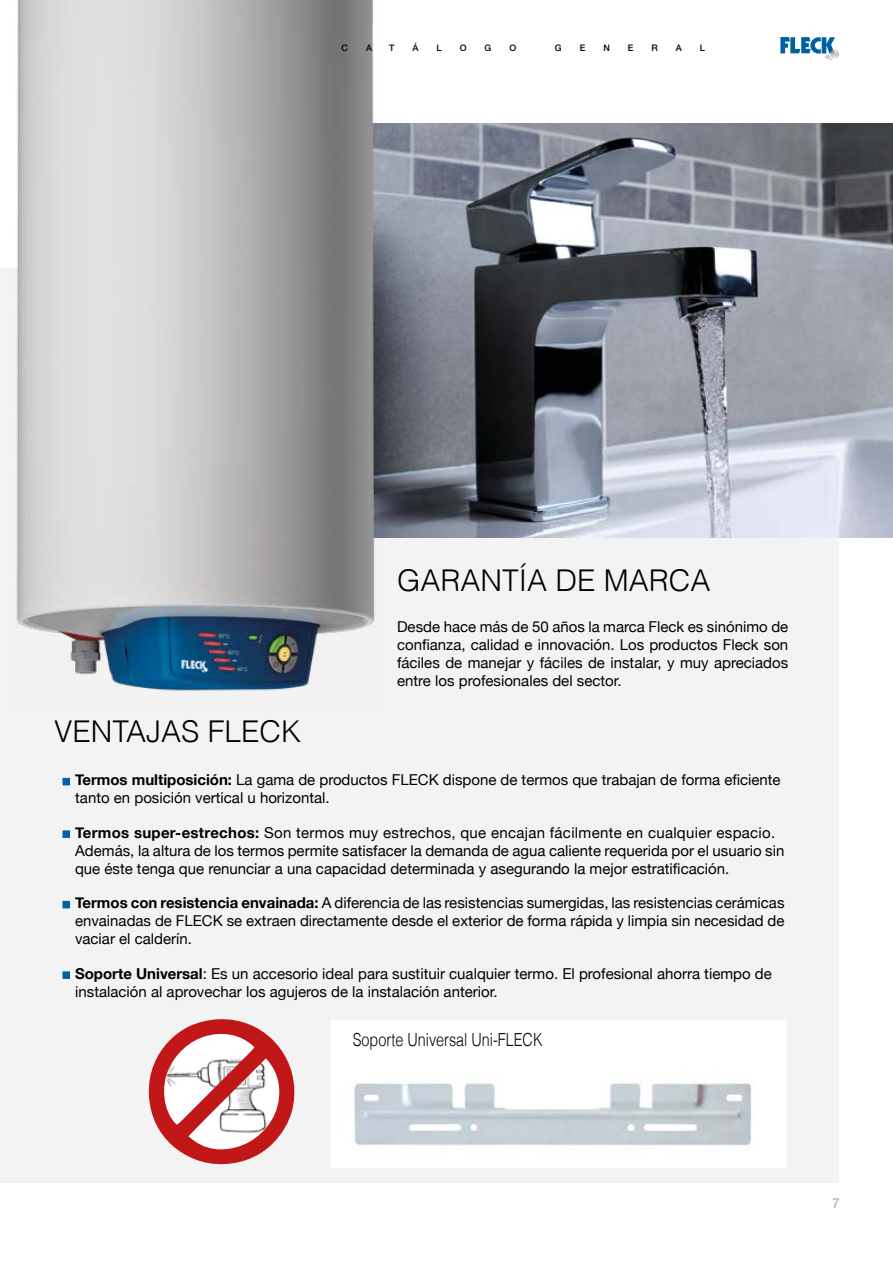
<style>
.page{position:relative;width:893px;height:1263px;background:#fff}
.page>*{position:absolute;margin:0;border:0;box-sizing:border-box;transform-origin:0 0}
.t1{font:300 30px "Helvetica";color:#000}
.t2{font:300 18px "Helvetica";color:#000;scale:.8 1}
.t3{font:15px/18px "Helvetica Neue";color:#000}
.t4{font:13.5px "Helvetica Neue";color:#a4a1a0}
.t5{font:500 9px "Helvetica Neue";color:#000}
.s1{font-weight:700}
</style>
<div class="page">
<svg style="left:780px;top:37px;width:59px;height:23px"></svg>
<div style="left:0;top:268px;width:839px;height:914px;background:#f3f3f4"></div>
<div style="left:63px;top:778px;width:7px;height:7px;background:#0061a1"></div>
<svg style="left:63px;top:830px;width:7px;height:8px"></svg>
<div style="left:63px;top:901px;width:7px;height:7px;background:#0061a1"></div>
<svg style="left:63px;top:971px;width:7px;height:8px"></svg>
<div style="left:332px;top:1020px;width:455px;height:148px;background:#fff"></div>
<img style="left:354px;top:1083px;width:398px;height:63px">
<img style="left:383px;top:123px;width:510px;height:414px">
<img style="left:16px;top:0;width:367px;height:691px">
<svg style="left:148px;top:1019px;width:147px;height:146px"></svg>
<p class="t5" style="left:342px;top:43px;width:8px">C</p>
<p class="t5" style="left:366px;top:43px;width:8px">A</p>
<p class="t5" style="left:389px;top:43px;width:7px">T</p>
<p class="t5" style="left:413px;top:43px;width:8px">Á</p>
<p class="t5" style="left:437px;top:43px;width:7px">L</p>
<p class="t5" style="left:460px;top:43px;width:8px">O</p>
<p class="t5" style="left:485px;top:43px;width:8px">G</p>
<p class="t5" style="left:509px;top:43px;width:8px">O</p>
<p class="t5" style="left:555px;top:43px;width:8px">G</p>
<p class="t5" style="left:580px;top:43px;width:7px">E</p>
<p class="t5" style="left:603px;top:43px;width:8px">N</p>
<p class="t5" style="left:628px;top:43px;width:7px">E</p>
<p class="t5" style="left:651px;top:43px;width:8px">R</p>
<p class="t5" style="left:676px;top:43px;width:8px">A</p>
<p class="t5" style="left:700px;top:43px;width:7px">L</p>
<h1 class="t1" style="left:397px;top:561px;width:315px">GARANTÍA DE MARCA</h1>
<p class="t3" style="left:397px;top:619px;width:393px;text-align:justify">Desde hace más de 50 años la marca Fleck es sinónimo de confianza, calidad e innovación. Los productos Fleck son fáciles de manejar y fáciles de instalar, y muy apreciados entre los profesionales del sector.</p>
<h1 class="t1" style="left:54px;top:713px;width:249px">VENTAJAS FLECK</h1>
<p class="t3" style="left:75px;top:772px;width:707px"><span class="s1">Termos multiposición:</span> La gama de productos FLECK dispone de termos que trabajan de forma eficiente tanto en posición vertical u horizontal.</p>
<p class="t3" style="left:75px;top:824px;width:711px"><span class="s1">Termos super-estrechos:</span> Son termos muy estrechos, que encajan fácilmente en cualquier espacio.<br>Además, la altura de los termos permite satisfacer la demanda de agua caliente requerida por el usuario sin que éste tenga que renunciar a una capacidad determinada y asegurando la mejor estratificación.</p>
<p class="t3" style="left:75px;top:895px;width:711px;text-align:justify"><span class="s1">Termos con resistencia envainada:</span> A diferencia de las resistencias sumergidas, las resistencias cerámicas envainadas de FLECK se extraen directamente desde el exterior de forma rápida y limpia sin necesidad de vaciar el calderín.</p>
<p class="t3" style="left:75px;top:965px;width:698px"><span class="s1">Soporte Universal</span>: Es un accesorio ideal para sustituir cualquier termo. El profesional ahorra tiempo de instalación al aprovechar los agujeros de la instalación anterior.</p>
<p class="t2" style="left:353px;top:1028px;width:239px">Soporte Universal Uni-FLECK</p>
<p class="t4" style="left:832px;top:1193px;width:9px">7</p>
</div>
